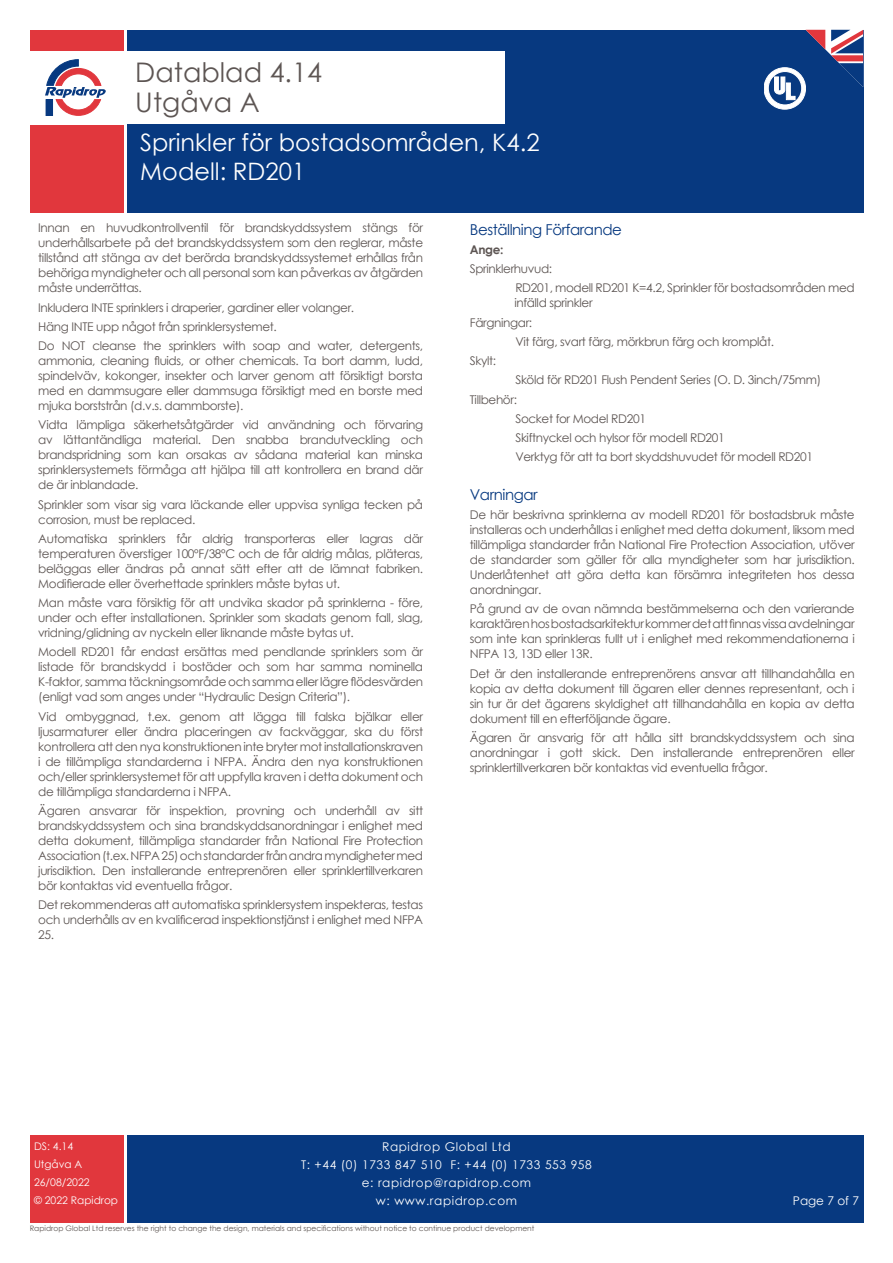
<style>
.page{position:relative;width:893px;height:1263px;background:#fff}
.page>*{position:absolute;margin:0;border:0;box-sizing:border-box;transform-origin:0 0}
.t1{font:27px/30px "Century Gothic";color:#5d5553}
.t2{font:24px/28.8px "Century Gothic";color:#fff}
.t3{font:15px "Century Gothic";letter-spacing:-.03em;color:#073980}
.t4{font:12px/15px "Century Gothic";letter-spacing:-.03em;color:#5d5553;text-align:justify}
.t5{font:12px/18px "Century Gothic";letter-spacing:.05em;color:#fff;text-align:center}
.t6{font:700 12px "Century Gothic";color:#5d5553}
.t7{font:10.5px/18px "Century Gothic";color:#fff}
.t8{font:7.5px "Century Gothic";color:#5d5553}
</style>
<div class="page">
<div style="left:30px;top:30px;width:93px;height:183px;background:#e1373d"></div>
<div style="left:30px;top:52px;width:93px;height:73px;background:#fff"></div>
<div style="left:30px;top:1135px;width:93px;height:88px;background:#e1373d"></div>
<div style="left:127px;top:1135px;width:736px;height:88px;background:#073980"></div>
<div style="left:127px;top:30px;width:736px;height:183px;background:#073980"></div>
<svg style="left:45px;top:59px;width:61px;height:57px"></svg>
<div style="left:127px;top:52px;width:378px;height:72px;background:#fff"></div>
<svg style="left:764px;top:30px;width:99px;height:79px"></svg>
<h1 class="t1" style="left:135px;top:56px;width:188px">Datablad 4.14<br>Utgåva A</h1>
<h2 class="t2" style="left:140px;top:127px;width:401px">Sprinkler för bostadsområden, K4.2<br>Modell: RD201</h2>
<p class="t4" style="left:38px;top:220px;width:386px">Innan en huvudkontrollventil för brandskyddssystem stängs för underhållsarbete på det brandskyddssystem som den reglerar, måste tillstånd att stänga av det berörda brandskyddssystemet erhållas från behöriga myndigheter och all personal som kan påverkas av åtgärden måste underrättas.</p>
<p class="t4" style="left:38px;top:299px;width:317px">Inkludera INTE sprinklers i draperier, gardiner eller volanger.</p>
<p class="t4" style="left:38px;top:319px;width:240px">Häng INTE upp något från sprinklersystemet.</p>
<p class="t4" style="left:38px;top:338px;width:386px">Do NOT cleanse the sprinklers with soap and water, detergents, ammonia, cleaning fluids, or other chemicals. Ta bort damm, ludd, spindelväv, kokonger, insekter och larver genom att försiktigt borsta med en dammsugare eller dammsuga försiktigt med en borste med mjuka borststrån (d.v.s. dammborste).</p>
<p class="t4" style="left:38px;top:417px;width:386px">Vidta lämpliga säkerhetsåtgärder vid användning och förvaring av lättantändliga material. Den snabba brandutveckling och brandspridning som kan orsakas av sådana material kan minska sprinklersystemets förmåga att hjälpa till att kontrollera en brand där de är inblandade.</p>
<p class="t4" style="left:38px;top:496px;width:386px">Sprinkler som visar sig vara läckande eller uppvisa synliga tecken på corrosion, must be replaced.</p>
<p class="t4" style="left:38px;top:531px;width:386px">Automatiska sprinklers får aldrig transporteras eller lagras där temperaturen överstiger 100ºF/38ºC och de får aldrig målas, pläteras, beläggas eller ändras på annat sätt efter att de lämnat fabriken.<br>Modifierade eller överhettade sprinklers måste bytas ut.</p>
<p class="t4" style="left:38px;top:595px;width:386px">Man måste vara försiktig för att undvika skador på sprinklerna - före, under och efter installationen. Sprinkler som skadats genom fall, slag, vridning/glidning av nyckeln eller liknande måste bytas ut.</p>
<p class="t4" style="left:38px;top:644px;width:386px">Modell RD201 får endast ersättas med pendlande sprinklers som är listade för brandskydd i bostäder och som har samma nominella K-faktor, samma täckningsområde och samma eller lägre flödesvärden (enligt vad som anges under “Hydraulic Design Criteria”).</p>
<p class="t4" style="left:38px;top:708px;width:386px">Vid ombyggnad, t.ex. genom att lägga till falska bjälkar eller ljusarmaturer eller ändra placeringen av fackväggar, ska du först kontrollera att den nya konstruktionen inte bryter mot installationskraven i de tillämpliga standarderna i NFPA. Ändra den nya konstruktionen och/eller sprinklersystemet för att uppfylla kraven i detta dokument och de tillämpliga standarderna i NFPA.</p>
<p class="t4" style="left:38px;top:803px;width:386px">Ägaren ansvarar för inspektion, provning och underhåll av sitt brandskyddssystem och sina brandskyddsanordningar i enlighet med detta dokument, tillämpliga standarder från National Fire Protection Association (t.ex. NFPA 25) och standarder från andra myndigheter med jurisdiktion. Den installerande entreprenören eller sprinklertillverkaren bör kontaktas vid eventuella frågor.</p>
<p class="t4" style="left:38px;top:897px;width:386px">Det rekommenderas att automatiska sprinklersystem inspekteras, testas och underhålls av en kvalificerad inspektionstjänst i enlighet med NFPA 25.</p>
<p class="t3" style="left:470px;top:219px;width:154px">Beställning Förfarande</p>
<p class="t6" style="left:470px;top:240px;width:35px">Ange:</p>
<p class="t4" style="left:470px;top:261px;width:84px">Sprinklerhuvud:</p>
<p class="t4" style="left:514px;top:280px;width:342px">RD201, modell RD201 K=4.2, Sprinkler för bostadsområden med infälld sprinkler</p>
<p class="t4" style="left:470px;top:314px;width:64px">Färgningar:</p>
<p class="t4" style="left:515px;top:334px;width:260px">Vit färg, svart färg, mörkbrun färg och kromplåt.</p>
<p class="t4" style="left:470px;top:353px;width:28px">Skylt:</p>
<p class="t4" style="left:515px;top:372px;width:307px">Sköld för RD201 Flush Pendent Series (O. D. 3inch/75mm)</p>
<p class="t4" style="left:470px;top:391px;width:49px">Tillbehör:</p>
<p class="t4" style="left:515px;top:411px;width:132px">Socket for Model RD201</p>
<p class="t4" style="left:515px;top:430px;width:211px">Skiftnyckel och hylsor för modell RD201</p>
<p class="t4" style="left:515px;top:449px;width:299px">Verktyg för att ta bort skyddshuvudet för modell RD201</p>
<p class="t3" style="left:470px;top:484px;width:69px">Varningar</p>
<p class="t4" style="left:470px;top:507px;width:386px">De här beskrivna sprinklerna av modell RD201 för bostadsbruk måste installeras och underhållas i enlighet med detta dokument, liksom med tillämpliga standarder från National Fire Protection Association, utöver de standarder som gäller för alla myndigheter som har jurisdiktion.<br>Underlåtenhet att göra detta kan försämra integriteten hos dessa anordningar.</p>
<p class="t4" style="left:470px;top:601px;width:386px">På grund av de ovan nämnda bestämmelserna och den varierande karaktären hos bostadsarkitektur kommer det att finnas vissa avdelningar som inte kan sprinkleras fullt ut i enlighet med rekommendationerna i NFPA 13, 13D eller 13R.</p>
<p class="t4" style="left:470px;top:665px;width:386px">Det är den installerande entreprenörens ansvar att tillhandahålla en kopia av detta dokument till ägaren eller dennes representant, och i sin tur är det ägarens skyldighet att tillhandahålla en kopia av detta dokument till en efterföljande ägare.</p>
<p class="t4" style="left:470px;top:730px;width:386px">Ägaren är ansvarig för att hålla sitt brandskyddssystem och sina anordningar i gott skick. Den installerande entreprenören eller sprinklertillverkaren bör kontaktas vid eventuella frågor.</p>
<p class="t7" style="left:34px;top:1137px;width:86px">DS: 4.14<br>Utgåva A<br>26/08/2022<br>© 2022 Rapidrop</p>
<p class="t5" style="left:301px;top:1138px;width:292px">Rapidrop Global Ltd<br>T: +44 (0) 1733 847 510 F: +44 (0) 1733 553 958 e: rapidrop@rapidrop.com<br>w: www.rapidrop.com</p>
<p class="t8" style="left:30px;top:1223px;width:506px">Rapidrop Global Ltd reserves the right to change the design, materials and specifications without notice to continue product development</p>
<p class="t5" style="left:793px;top:1192px;width:68px">Page 7 of 7</p>
</div>
